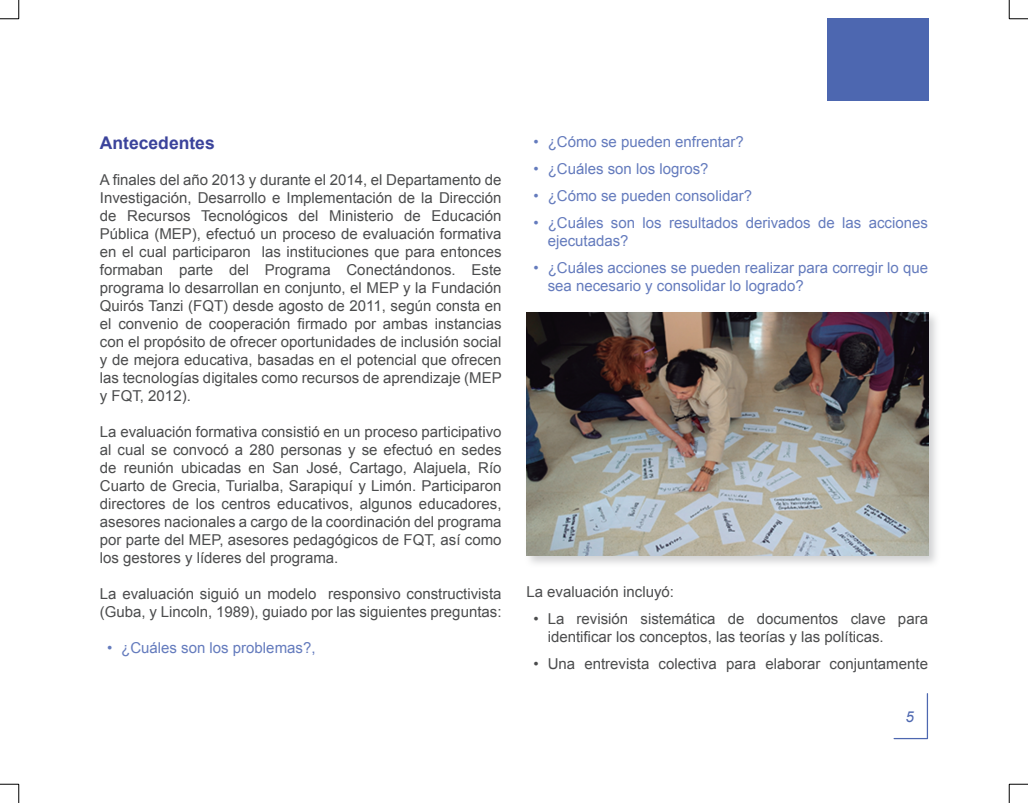
<style>
.page{position:relative;width:1028px;height:803px;background:#fff}
.page>*{position:absolute;margin:0;border:0;box-sizing:border-box;transform-origin:0 0}
.t1{font:700 17.5px "Arial";color:#3b439b}
.t2{font:15px/18px "Arial";color:#4b4c4d;text-align:justify}
.t3{font:15px/18px "Arial";color:#647bbd}
.t4{font:italic 15px "Arial";color:#4d67b0}
</style>
<div class="page">
<svg style="left:893px;top:693px;width:35px;height:46px"></svg>
<div style="left:827px;top:19px;width:101px;height:82px;background:#4d67b0"></div>
<div style="left:524px;top:310px;width:416px;height:258px;background:#c1c2c4;opacity:.75"></div>
<img style="left:526px;top:312px;width:402px;height:243px">
<svg style="left:0;top:0;width:20px;height:20px"></svg>
<svg style="left:0;top:783px;width:20px;height:19px"></svg>
<svg style="left:1008px;top:0;width:20px;height:20px"></svg>
<svg style="left:1008px;top:783px;width:20px;height:19px"></svg>
<p class="t1" style="left:100px;top:131px;width:116px">Antecedentes</p>
<p class="t2" style="left:100px;top:170px;width:403px">A finales del año 2013 y durante el 2014, el Departamento de Investigación, Desarrollo e Implementación de la Dirección de Recursos Tecnológicos del Ministerio de Educación Pública (MEP), efectuó un proceso de evaluación formativa en el cual participaron las instituciones que para entonces formaban parte del Programa Conectándonos. Este programa lo desarrollan en conjunto, el MEP y la Fundación Quirós Tanzi (FQT) desde agosto de 2011, según consta en el convenio de cooperación firmado por ambas instancias con el propósito de ofrecer oportunidades de inclusión social y de mejora educativa, basadas en el potencial que ofrecen las tecnologías digitales como recursos de aprendizaje (MEP y FQT, 2012).</p>
<p class="t2" style="left:100px;top:422px;width:403px">La evaluación formativa consistió en un proceso participativo al cual se convocó a 280 personas y se efectuó en sedes de reunión ubicadas en San José, Cartago, Alajuela, Río Cuarto de Grecia, Turialba, Sarapiquí y Limón. Participaron directores de los centros educativos, algunos educadores, asesores nacionales a cargo de la coordinación del programa por parte del MEP, asesores pedagógicos de FQT, así como los gestores y líderes del programa.</p>
<p class="t2" style="left:100px;top:584px;width:403px">La evaluación siguió un modelo responsivo constructivista (Guba, y Lincoln, 1989), guiado por las siguientes preguntas:</p>
<p class="t3" style="left:107px;top:638px;width:210px">• ¿Cuáles son los problemas?,</p>
<p class="t3" style="left:533px;top:132px;width:212px">• ¿Cómo se pueden enfrentar?</p>
<p class="t3" style="left:533px;top:159px;width:177px">• ¿Cuáles son los logros?</p>
<p class="t3" style="left:533px;top:186px;width:220px">• ¿Cómo se pueden consolidar?</p>
<p class="t3" style="left:547px;top:213px;width:382px;text-indent:-14px">• ¿Cuáles son los resultados derivados de las acciones ejecutadas?</p>
<p class="t3" style="left:547px;top:258px;width:382px;text-indent:-14px">• ¿Cuáles acciones se pueden realizar para corregir lo que sea necesario y consolidar lo logrado?</p>
<p class="t2" style="left:526px;top:582px;width:149px">La evaluación incluyó:</p>
<p class="t2" style="left:547px;top:609px;width:382px;text-indent:-14px">• La revisión sistemática de documentos clave para identificar los conceptos, las teorías y las políticas.</p>
<p class="t2" style="left:533px;top:654px;width:396px">• Una entrevista colectiva para elaborar conjuntamente</p>
<p class="t4" style="left:905px;top:706px;width:10px">5</p>
</div>
